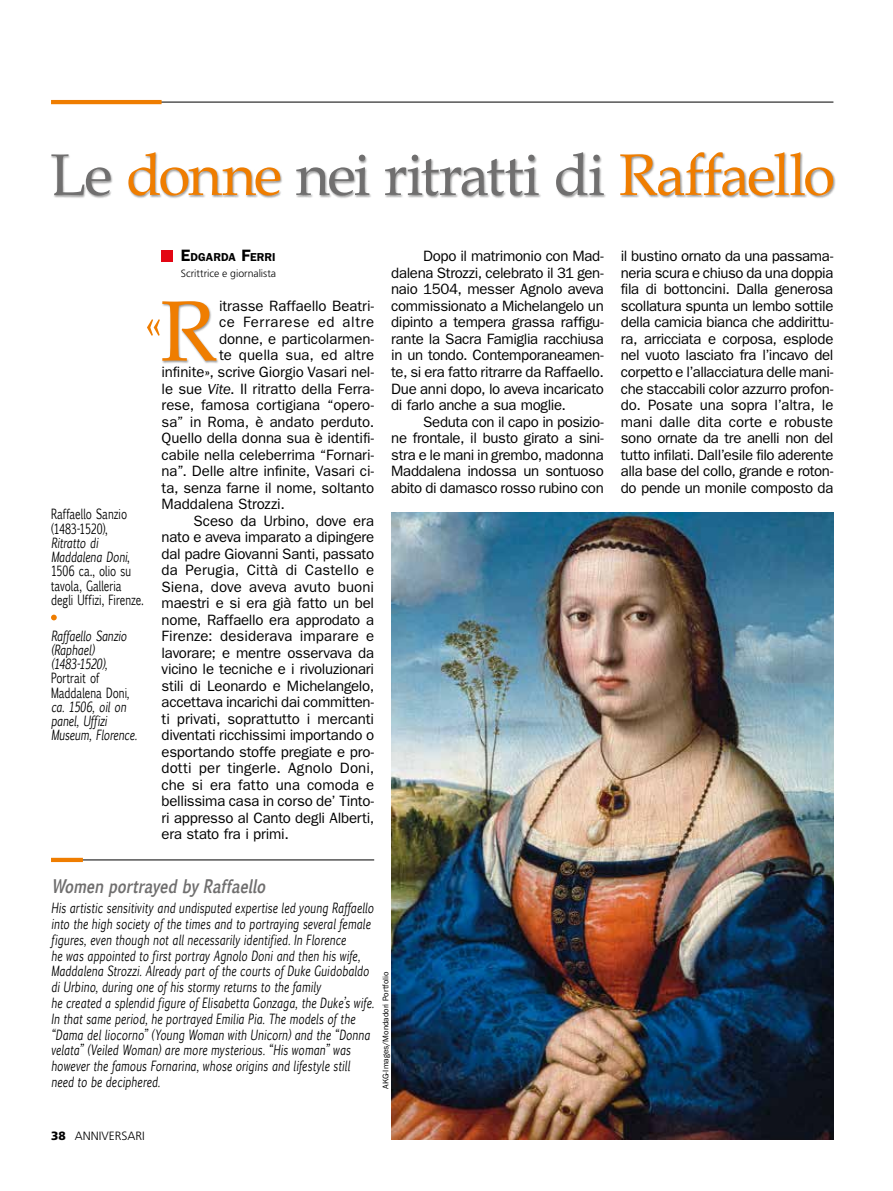
<style>
.page{position:relative;width:893px;height:1191px;background:#fff}
.page>*{position:absolute;margin:0;border:0;box-sizing:border-box;transform-origin:0 0}
.t1{font:85.5px "Book Antiqua";color:#ef7d00}
.t2{font:58.5px "Book Antiqua";letter-spacing:-.035em;color:#706f6f}
.t3{font:italic 700 18px "Euphemia UCAS";color:#706f6f;scale:.8 1}
.t4{font:15px/16.5px "ITC Franklin Gothic Std";letter-spacing:-.01em;color:#000;text-align:justify}
.t5{font:15px "ITC Franklin Gothic Std";letter-spacing:.04em;color:#000}
.t6{font:italic 13.5px/15.8px "Euphemia UCAS";letter-spacing:.02em;color:#000;scale:.75 1}
.t7{font:italic 13.5px/14.2px "Euphemia UCAS";color:#000;scale:.75 1}
.t8{font:13.5px/14.2px "Euphemia UCAS";color:#000;scale:.75 1}
.t9{font:300 12px "Frutiger LT Std";color:#000}
.t10{font:600 11.55px "ITC Franklin Gothic Std";letter-spacing:.005em;color:#000}
.t11{font:300 10.5px "Frutiger LT Std";color:#000}
.t12{font:8.25px "ITC Franklin Gothic Std";letter-spacing:-.005em;color:#000}
.s1{color:#ef7d00}
.s2{font-style:italic}
.s3{font-style:normal}
.s4{font-size:16.5px}
.s5{font-weight:900}
</style>
<div class="page">
<div style="left:51px;top:152px;width:785px;height:46px;background:#000;opacity:.4"></div>
<div style="left:162px;top:250px;width:11px;height:11px;background:#e30613"></div>
<hr style="left:62px;top:102px;width:771px;height:1px;background:#000">
<hr style="left:51px;top:100px;width:111px;height:4px;background:#ef7d00">
<hr style="left:63px;top:859px;width:311px;height:1px;background:#000">
<div style="left:51px;top:857px;width:32px;height:5px;background:#ef7d00"></div>
<div style="left:162px;top:301px;width:57px;height:63px;background:#000;opacity:.4"></div>
<svg style="left:51px;top:614px;width:6px;height:6px"></svg>
<img style="left:391px;top:512px;width:442px;height:628px">
<svg style="left:147px;top:319px;width:13px;height:17px"></svg>
<h2 class="t2" style="left:50px;top:139px;width:787px">Le <span class="s1">donne</span> nei ritratti di <span class="s1">Raffaello</span></h2>
<p class="t8" style="left:51px;top:507px;width:103px">Raffaello Sanzio (1483-1520),</p>
<p class="t8" style="left:51px;top:536px;width:125px"><span class="s2">Ritratto di<br>Maddalena Doni</span>,<br>1506 ca., olio su tavola, Galleria degli Uffizi, Firenze.</p>
<p class="t7" style="left:51px;top:628px;width:102px">Raffaello Sanzio (Raphael) (1483-1520),</p>
<p class="t7" style="left:51px;top:671px;width:116px"><span class="s3">Portrait of<br>Maddalena Doni</span>, ca. 1506, oil on panel, Uffizi<br>Museum, Florence.</p>
<p class="t10" style="left:181px;top:251px;width:96px"><span class="s4">E</span>DGARDA <span class="s4">F</span>ERRI</p>
<p class="t11" style="left:181px;top:268px;width:97px">Scrittrice e giornalista</p>
<p class="t4" style="left:219px;top:298px;width:157px">itrasse Raffaello Beatri-</p>
<p class="t5" style="left:219px;top:314px;width:157px">ce Ferrarese ed altre</p>
<p class="t4" style="left:219px;top:331px;width:157px">donne, e particolarmen-</p>
<p class="t4" style="left:219px;top:347px;width:157px">te quella sua, ed altre</p>
<p class="t4" style="left:162px;top:364px;width:214px">infinite», scrive Giorgio Vasari nel-</p>
<p class="t4" style="left:162px;top:380px;width:214px">le sue <span class="s2">Vite</span>. Il ritratto della Ferra-</p>
<p class="t4" style="left:162px;top:397px;width:214px">rese, famosa cortigiana “opero-</p>
<p class="t4" style="left:162px;top:413px;width:214px">sa” in Roma, è andato perduto.</p>
<p class="t4" style="left:162px;top:430px;width:214px">Quello della donna sua è identifi-</p>
<p class="t4" style="left:162px;top:446px;width:214px">cabile nella celeberrima “Fornari-</p>
<p class="t4" style="left:162px;top:463px;width:214px">na”. Delle altre infinite, Vasari ci-</p>
<p class="t4" style="left:162px;top:479px;width:214px">ta, senza farne il nome, soltanto</p>
<p class="t4" style="left:162px;top:496px;width:125px">Maddalena Strozzi.</p>
<p class="t4" style="left:193px;top:512px;width:182px">Sceso da Urbino, dove era</p>
<p class="t4" style="left:162px;top:529px;width:214px">nato e aveva imparato a dipingere</p>
<p class="t4" style="left:162px;top:545px;width:214px">dal padre Giovanni Santi, passato</p>
<p class="t4" style="left:162px;top:562px;width:214px">da Perugia, Città di Castello e</p>
<p class="t4" style="left:162px;top:578px;width:214px">Siena, dove aveva avuto buoni</p>
<p class="t4" style="left:162px;top:595px;width:214px">maestri e si era già fatto un bel</p>
<p class="t4" style="left:162px;top:611px;width:214px">nome, Raffaello era approdato a</p>
<p class="t4" style="left:162px;top:628px;width:214px">Firenze: desiderava imparare e</p>
<p class="t4" style="left:162px;top:644px;width:214px">lavorare; e mentre osservava da</p>
<p class="t4" style="left:162px;top:661px;width:214px">vicino le tecniche e i rivoluzionari</p>
<p class="t4" style="left:162px;top:677px;width:214px">stili di Leonardo e Michelangelo,</p>
<p class="t4" style="left:162px;top:694px;width:214px">accettava incarichi dai committen-</p>
<p class="t4" style="left:162px;top:710px;width:214px">ti privati, soprattutto i mercanti</p>
<p class="t4" style="left:162px;top:727px;width:214px">diventati ricchissimi importando o</p>
<p class="t4" style="left:162px;top:743px;width:214px">esportando stoffe pregiate e pro-</p>
<p class="t4" style="left:162px;top:760px;width:214px">dotti per tingerle. Agnolo Doni,</p>
<p class="t4" style="left:162px;top:776px;width:214px">che si era fatto una comoda e</p>
<p class="t4" style="left:162px;top:793px;width:214px">bellissima casa in corso de’ Tinto-</p>
<p class="t4" style="left:162px;top:809px;width:214px">ri appresso al Canto degli Alberti,</p>
<p class="t4" style="left:162px;top:826px;width:129px">era stato fra i primi.</p>
<h1 class="t1" style="left:160px;top:278px;width:59px">R</h1>
<p class="t4" style="left:391px;top:248px;width:214px;text-indent:32px">Dopo il matrimonio con Mad&shy;dalena Strozzi, celebrato il 31 gen&shy;naio 1504, messer Agnolo aveva commissionato a Michelangelo un dipinto a tempera grassa raffigu&shy;rante la Sacra Famiglia racchiusa in un tondo. Contemporaneamen&shy;te, si era fatto ritrarre da Raffaello.<br>Due anni dopo, lo aveva incaricato di farlo anche a sua moglie.</p>
<p class="t4" style="left:391px;top:413px;width:214px;text-indent:32px">Seduta con il capo in posizio&shy;ne frontale, il busto girato a sini&shy;stra e le mani in grembo, madonna Maddalena indossa un sontuoso abito di damasco rosso rubino con</p>
<p class="t3" style="left:51px;top:873px;width:275px">Womenportrayedby Raffaello</p>
<p class="t6" style="left:51px;top:900px;width:432px">His artistic sensitivity and undisputed expertise led young Raffaello into the high society of the times and to portraying several female figures, even though not all necessarily identified. In Florence<br>he was appointed to first portray Agnolo Doni and then his wife, Maddalena Strozzi. Already part of the courts of Duke Guidobaldo di Urbino, during one of his stormy returns to the family<br>he created a splendid figure of Elisabetta Gonzaga, the Duke’s wife.<br>In that same period, he portrayed Emilia Pia. The models of the “Dama del liocorno” (Young Woman with Unicorn) and the “Donna velata” (Veiled Woman) are more mysterious. “His woman” was however the famous Fornarina, whose origins and lifestyle still need to be deciphered.</p>
<p class="t12" style="left:381px;top:1089px;width:119px;rotate:-90deg">AKG-Images/Mondadori Portfolio</p>
<p class="t9" style="left:51px;top:1129px;width:95px"><span class="s5">38</span> ANNIVERSARI</p>
<p class="t4" style="left:621px;top:248px;width:214px">il bustino ornato da una passama&shy;neria scura e chiuso da una doppia fila di bottoncini. Dalla generosa scollatura spunta un lembo sottile della camicia bianca che addirittu&shy;ra, arricciata e corposa, esplode nel vuoto lasciato fra l’incavo del corpetto e l’allacciatura delle mani&shy;che staccabili color azzurro profon&shy;do. Posate una sopra l’altra, le mani dalle dita corte e robuste sono ornate da tre anelli non del tutto infilati. Dall’esile filo aderente alla base del collo, grande e roton&shy;do pende un monile composto da</p>
</div>
